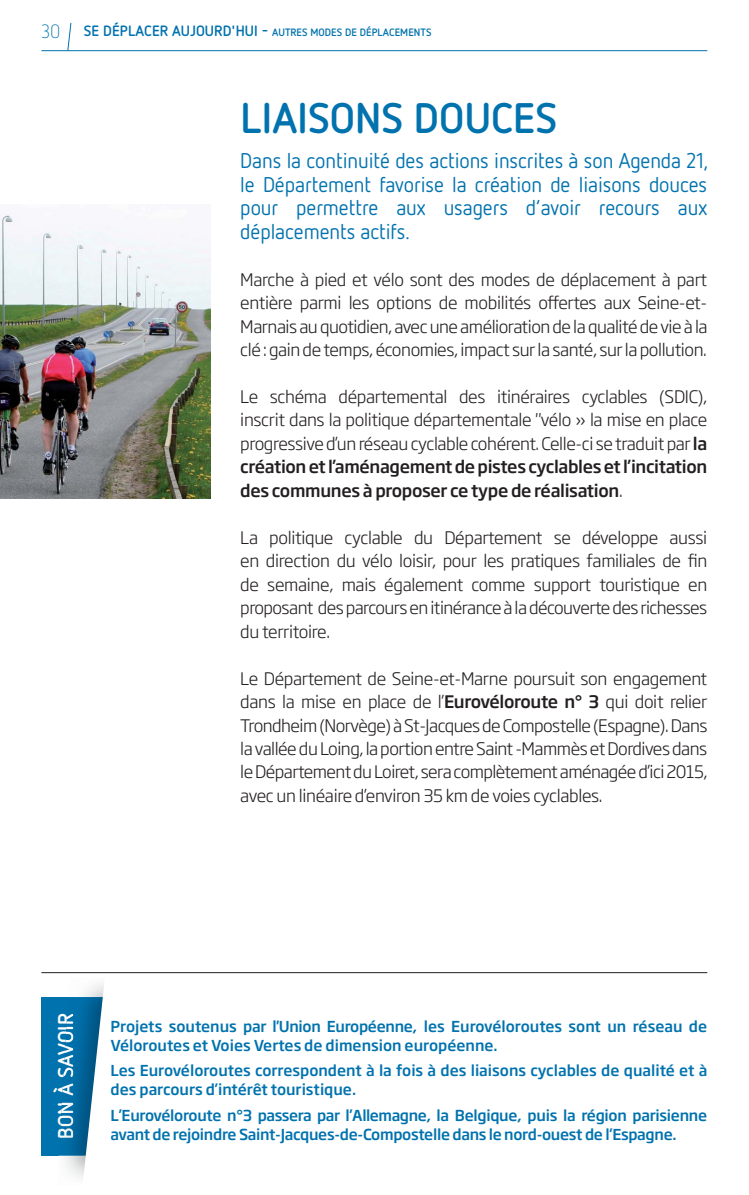
<style>
.page{position:relative;width:749px;height:1195px;background:#fff}
.page>*{position:absolute;margin:0;border:0;box-sizing:border-box;transform-origin:0 0}
.t1{font:700 42.6px "Netto OT";letter-spacing:.005em;color:#0072ae}
.t2{font:21.3px/23.4px "Netto OT";letter-spacing:-.005em;color:#0072ae;text-align:justify}
.t3{font:700 21.3px "Netto OT";letter-spacing:.01em;color:#fff}
.t4{font:300 17.1px/23.4px "Soho Gothic Pro";letter-spacing:-.025em;color:#231f20;text-align:justify}
.t5{font:500 15px/19.2px "Soho Gothic Pro";letter-spacing:-.015em;color:#0072ae}
.t6{font:700 10.65px "Netto OT";letter-spacing:.01em;color:#0072ae}
.s1{font-weight:300;font-size:19.2px}
.s2{font-size:15px}
.s3{font-weight:500}
</style>
<div class="page">
<img style="left:0;top:204px;width:210px;height:295px">
<hr style="left:41px;top:50px;width:666px;height:1px;background:#0072ae">
<svg style="left:67px;top:22px;width:5px;height:30px"></svg>
<div style="left:41px;top:997px;width:100px;height:158px;background:#0072ae"></div>
<img style="left:57px;top:1155px;width:22px;height:22px">
<img style="left:59px;top:997px;width:20px;height:158px">
<img style="left:60px;top:1014px;width:13px;height:124px">
<svg style="left:79px;top:973px;width:103px;height:205px"></svg>
<hr style="left:41px;top:972px;width:666px;height:1px;background:#231f20">
<p class="t6" style="left:41px;top:26px;width:391px"><span class="s1">30</span> <span class="s2">SE DÉPLACER AUJOURD'HUI -</span> AUTRES MODES DE DÉPLACEMENTS</p>
<h1 class="t1" style="left:240px;top:93px;width:318px">LIAISONS DOUCES</h1>
<p class="t2" style="left:240px;top:151px;width:469px">Dans la continuité des actions inscrites à son Agenda 21, le Département favorise la création de liaisons douces pour permettre aux usagers d’avoir recours aux déplacements actifs.</p>
<p class="t4" style="left:240px;top:269px;width:468px">Marche à pied et vélo sont des modes de déplacement à part entière parmi les options de mobilités offertes aux Seine-et-Marnais au quotidien, avec une amélioration de la qualité de vie à la clé : gain de temps, économies, impact sur la santé, sur la pollution.</p>
<p class="t4" style="left:240px;top:386px;width:468px">Le schéma départemental des itinéraires cyclables (SDIC), inscrit dans la politique départementale "vélo » la mise en place progressive d’un réseau cyclable cohérent. Celle-ci se traduit par <span class="s3">la création et l’aménagement de pistes cyclables et l’incitation des communes à proposer ce type de réalisation</span>.</p>
<p class="t4" style="left:240px;top:527px;width:468px">La politique cyclable du Département se développe aussi en direction du vélo loisir, pour les pratiques familiales de fin de semaine, mais également comme support touristique en proposant des parcours en itinérance à la découverte des richesses du territoire.</p>
<p class="t4" style="left:240px;top:668px;width:468px">Le Département de Seine-et-Marne poursuit son engagement dans la mise en place de l’<span class="s3">Eurovéloroute n° 3</span> qui doit relier Trondheim (Norvège) à St-Jacques de Compostelle (Espagne). Dans la vallée du Loing, la portion entre Saint -Mammès et Dordives dans le Département du Loiret, sera complètement aménagée d’ici 2015, avec un linéaire d’environ 35 km de voies cyclables.</p>
<p class="t3" style="left:53px;top:1139px;width:127px;rotate:-90deg">BON À SAVOIR</p>
<p class="t5" style="left:110px;top:1018px;width:598px">Projets soutenus par l'Union Européenne, les Eurovéloroutes sont un réseau de<br>Véloroutes et Voies Vertes de dimension européenne.</p>
<p class="t5" style="left:110px;top:1062px;width:598px">Les Eurovéloroutes correspondent à la fois à des liaisons cyclables de qualité et à des parcours d’intérêt touristique.</p>
<p class="t5" style="left:110px;top:1107px;width:598px">L’Eurovéloroute n°3 passera par l’Allemagne, la Belgique, puis la région parisienne avant de rejoindre Saint-Jacques-de-Compostelle dans le nord-ouest de l’Espagne.</p>
</div>
